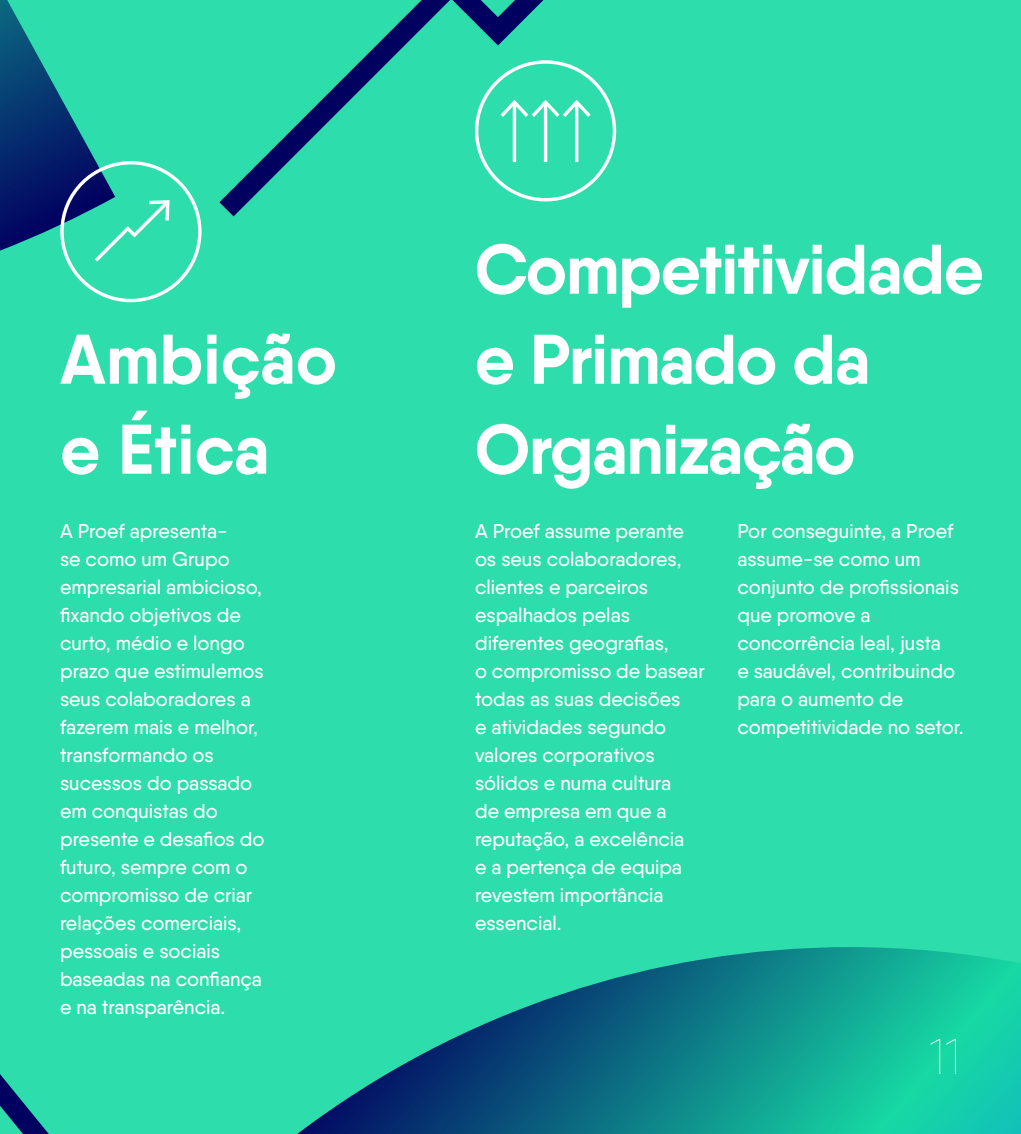
<style>
.page{position:relative;width:1021px;height:1134px;background:#fff}
.page>*{position:absolute;margin:0;border:0;box-sizing:border-box;transform-origin:0 0}
.t1{font:700 70px/90px "Qanelas";letter-spacing:-.02em;color:#fff}
.t2{font:700 70px/90px "Qanelas";color:#fff}
.t3{font:100 50px "Qanelas";color:#fff}
.t4{font:500 20px/28px "Qanelas";color:#fff}
</style>
<div class="page">
<div style="left:0;top:0;width:1020px;height:1134px;background:#2eddac"></div>
<svg style="left:0;top:1074px;width:49px;height:60px"></svg>
<svg style="left:297px;top:947px;width:723px;height:187px"></svg>
<svg style="left:198px;top:0;width:419px;height:238px"></svg>
<svg style="left:0;top:0;width:172px;height:265px"></svg>
<div style="left:475px;top:60px;width:141px;height:141px;border:3px solid #fff;border-radius:50%"></div>
<hr style="left:544px;top:103px;width:3px;height:59px;background:#fff">
<svg style="left:512px;top:117px;width:4px;height:45px"></svg>
<hr style="left:575px;top:103px;width:3px;height:59px;background:#fff">
<svg style="left:500px;top:100px;width:90px;height:17px"></svg>
<h1 class="t2" style="left:60px;top:314px;width:278px">Ambição e Ética</h1>
<h1 class="t1" style="left:474px;top:224px;width:511px">Competitividade e Primado da<br>Organização</h1>
<p class="t4" style="left:60px;top:517px;width:206px">A Proef apresenta-<br>se como um Grupo empresarial ambicioso, fixando objetivos de curto, médio e longo prazo que estimulemos seus colaboradores a fazerem mais e melhor, transformando os sucessos do passado em conquistas do presente e desafios do futuro, sempre com o compromisso de criar relações comerciais, pessoais e sociais baseadas na confiança e na transparência.</p>
<p class="t4" style="left:475px;top:516px;width:231px">A Proef assume perante os seus colaboradores, clientes e parceiros espalhados pelas diferentes geografias,<br>o compromisso de basear todas as suas decisões<br>e atividades segundo valores corporativos sólidos e numa cultura<br>de empresa em que a reputação, a excelência<br>e a pertença de equipa revestem importância essencial.</p>
<p class="t4" style="left:737px;top:517px;width:228px">Por conseguinte, a Proef assume-se como um conjunto de profissionais que promove a concorrência leal, justa<br>e saudável, contribuindo para o aumento de competitividade no setor.</p>
<h2 class="t3" style="left:929px;top:1026px;width:33px">11</h2>
</div>
